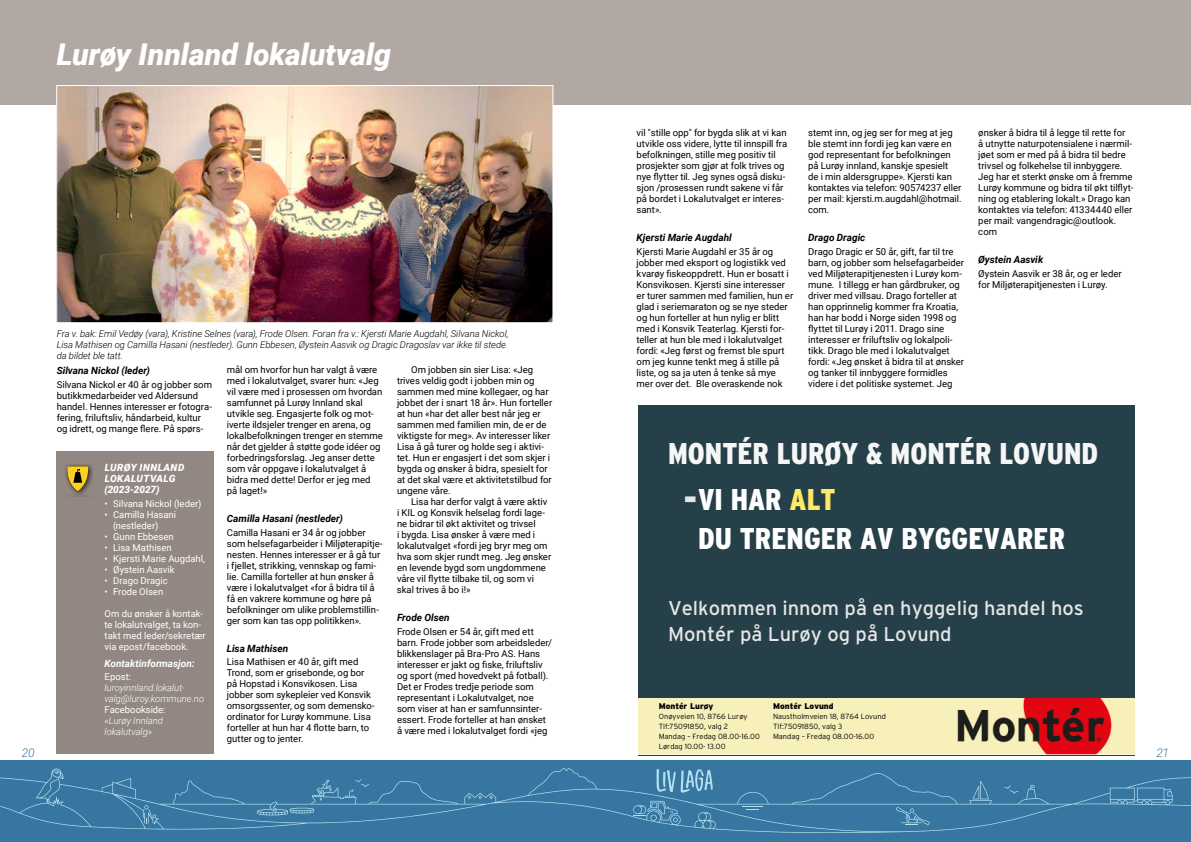
<style>
.page{position:relative;width:1191px;height:842px;background:#fff}
.page>*{position:absolute;margin:0;border:0;box-sizing:border-box;transform-origin:0 0}
.t1{font:900 condensed 30px/45.5px "Interstate";color:#f6f6f6}
.t2{font:italic 900 30px "Roboto";color:#fff}
.t3{font:900 condensed 30px "Interstate";color:#fff}
.t4{font:20px/25.9px "Interstate";color:#e7e6e6}
.t5{font:italic 300 12px "Roboto";color:#3676a1}
.t6{font:italic 700 10px "Roboto";color:#000}
.t7{font:italic 900 10px/11px "Roboto";letter-spacing:.03em;color:#fff}
.t8{font:italic 700 10px "Roboto";color:#fff}
.t9{font:9.5px/11px "Roboto";color:#000}
.t10{font:9.5px/11px "Roboto";color:#fff}
.t11{font:italic 300 9.5px/11px "Roboto";letter-spacing:-.005em;color:#000}
.t12{font:italic 300 9.5px/11px "Roboto";letter-spacing:-.005em;color:#fff}
.t13{font:900 8.3px "Interstate";color:#000}
.t14{font:300 7.5px/9.7px "Interstate";color:#000}
.s1{font-stretch:normal;color:#e7e6e6}
.s2{color:#fff}
.s3{color:#ffe965}
</style>
<div class="page">
<div style="left:0;top:760px;width:1191px;height:82px;background:#3676a1"></div>
<svg style="left:0;top:768px;width:1191px;height:65px"></svg>
<svg style="left:656px;top:769px;width:57px;height:24px"></svg>
<div style="left:638px;top:406px;width:496px;height:349px;background:#264049"></div>
<img style="left:638px;top:698px;width:496px;height:56px">
<div style="left:0;top:0;width:1191px;height:104px;background:#b1a8a4"></div>
<img style="left:58px;top:87px;width:493px;height:234px">
<div style="left:56px;top:85px;width:497px;height:238px;border:1px solid #fff"></div>
<div style="left:57px;top:451px;width:157px;height:303px;background:#928782"></div>
<div style="left:63px;top:464px;width:29px;height:32px;background:#000;opacity:.75"></div>
<svg style="left:67px;top:466px;width:21px;height:26px"></svg>
<h1 class="t2" style="left:57px;top:33px;width:336px">Lurøy Innland lokalutvalg</h1>
<p class="t9" style="left:978px;top:127px;width:157px">ønsker å bidra til å legge til rette for<br>å utnytte naturpotensialene i nærmil&shy;jøet som er med på å bidra til bedre trivsel og folkehelse til innbyggere.<br>Jeg har et sterkt ønske om å fremme Lurøy kommune og bidra til økt tilflyt&shy;ning og etablering lokalt.» Drago kan kontaktes via telefon: 41334440 eller per mail: vangendragic@outlook. com</p>
<p class="t6" style="left:978px;top:252px;width:66px">Øystein Aasvik</p>
<p class="t9" style="left:978px;top:267px;width:145px">Øystein Aasvik er 38 år, og er leder for Miljøterapitjenesten i Lurøy.</p>
<p class="t9" style="left:636px;top:127px;width:152px">vil "stille opp" for bygda slik at vi kan utvikle oss videre, lytte til innspill fra befolkningen, stille meg positiv til prosjekter som gjør at folk trives og nye flytter til. Jeg synes også disku&shy;sjon /prosessen rundt sakene vi får på bordet i Lokalutvalget er interes&shy;sant».</p>
<p class="t6" style="left:636px;top:230px;width:97px">Kjersti Marie Augdahl</p>
<p class="t9" style="left:636px;top:245px;width:158px">Kjersti Marie Augdahl er 35 år og jobber med eksport og logistikk ved kvarøy fiskeoppdrett. Hun er bosatt i Konsvikosen. Kjersti sine interesser er turer sammen med familien, hun er glad i seriemaraton og se nye steder og hun forteller at hun nylig er blitt med i Konsvik Teaterlag. Kjersti for&shy;teller at hun ble med i lokalutvalget fordi: «Jeg først og fremst ble spurt om jeg kunne tenkt meg å stille på liste, og sa ja uten å tenke så mye mer over det. Ble overaskende nok</p>
<p class="t9" style="left:808px;top:127px;width:155px">stemt inn, og jeg ser for meg at jeg ble stemt inn fordi jeg kan være en god representant for befolkningen på Lurøy innland, kanskje spesielt<br>de i min aldersgruppe». Kjersti kan kontaktes via telefon: 90574237 eller per mail: kjersti.m.augdahl@hotmail. com.</p>
<p class="t6" style="left:808px;top:230px;width:59px">Drago Dragic</p>
<p class="t9" style="left:808px;top:245px;width:157px">Drago Dragic er 50 år, gift, far til tre barn, og jobber som helsefagarbeider ved Miljøterapitjenesten i Lurøy kom&shy;mune. I tillegg er han gårdbruker, og driver med villsau. Drago forteller at han opprinnelig kommer fra Kroatia, han har bodd i Norge siden 1998 og flyttet til Lurøy i 2011. Drago sine interesser er friluftsliv og lokalpoli&shy;tikk. Drago ble med i lokalutvalget fordi: «Jeg ønsket å bidra til at ønsker og tanker til innbyggere formidles videre i det politiske systemet. Jeg</p>
<p class="t11" style="left:57px;top:328px;width:453px">Fra v. bak: Emil Vedøy (vara), Kristine Selnes (vara), Frode Olsen. Foran fra v.: Kjersti Marie Augdahl, Silvana Nickol,<br>Lisa Mathisen og Camilla Hasani (nestleder). Gunn Ebbesen, Øystein Aasvik og Dragic Dragoslav var ikke til stede da bildet ble tatt.</p>
<p class="t9" style="left:227px;top:364px;width:157px">mål om hvorfor hun har valgt å være med i lokalutvalget, svarer hun: «Jeg vil være med i prosessen om hvordan samfunnet på Lurøy Innland skal utvikle seg. Engasjerte folk og mot&shy;iverte ildsjeler trenger en arena, og lokalbefolkningen trenger en stemme når det gjelder å støtte gode idéer og forbedringsforslag. Jeg anser dette som vår oppgave i lokalutvalget å bidra med dette! Derfor er jeg med på laget!»</p>
<p class="t6" style="left:227px;top:511px;width:118px">Camilla Hasani (nestleder)</p>
<p class="t9" style="left:227px;top:527px;width:157px">Camilla Hasani er 34 år og jobber som helsefagarbeider i Miljøterapitje&shy;nesten. Hennes interesser er å gå tur i fjellet, strikking, vennskap og fami&shy;lie. Camilla forteller at hun ønsker å være i lokalutvalget «for å bidra til å få en vakrere kommune og høre på befolkninger om ulike problemstillin&shy;ger som kan tas opp politikken».</p>
<p class="t6" style="left:227px;top:641px;width:63px">Lisa Mathisen</p>
<p class="t9" style="left:227px;top:656px;width:150px">Lisa Mathisen er 40 år, gift med<br>Trond, som er grisebonde, og bor på Hopstad i Konsvikosen. Lisa jobber som sykepleier ved Konsvik omsorgssenter, og som demensko&shy;ordinator for Lurøy kommune. Lisa forteller at hun har 4 flotte barn, to gutter og to jenter.</p>
<p class="t6" style="left:57px;top:363px;width:95px">Silvana Nickol (leder)</p>
<p class="t9" style="left:57px;top:378px;width:157px">Silvana Nickol er 40 år og jobber som butikkmedarbeider ved Aldersund handel. Hennes interesser er fotogra&shy;fering, friluftsliv, håndarbeid, kultur og idrett, og mange flere. På spørs-</p>
<p class="t9" style="left:397px;top:364px;width:157px;text-indent:14px">Om jobben sin sier Lisa: «Jeg trives veldig godt i jobben min og sammen med mine kollegaer, og har jobbet der i snart 18 år». Hun forteller at hun «har det aller best når jeg er sammen med familien min, de er de viktigste for meg». Av interesser liker Lisa å gå turer og holde seg i aktivi&shy;tet. Hun er engasjert i det som skjer i bygda og ønsker å bidra, spesielt for at det skal være et aktivitetstilbud for ungene våre.</p>
<p class="t9" style="left:397px;top:496px;width:156px;text-indent:14px">Lisa har derfor valgt å være aktiv i KIL og Konsvik helselag fordi lage&shy;ne bidrar til økt aktivitet og trivsel<br>i bygda. Lisa ønsker å være med i lokalutvalget «fordi jeg bryr meg om hva som skjer rundt meg. Jeg ønsker en levende bygd som ungdommene våre vil flytte tilbake til, og som vi skal trives å bo i!»</p>
<p class="t6" style="left:397px;top:610px;width:54px">Frode Olsen</p>
<p class="t9" style="left:397px;top:626px;width:157px">Frode Olsen er 54 år, gift med ett barn. Frode jobber som arbeidsleder/ blikkenslager på Bra-Pro AS. Hans interesser er jakt og fiske, friluftsliv og sport (med hovedvekt på fotball).<br>Det er Frodes tredje periode som representant i Lokalutvalget, noe som viser at han er samfunnsinter&shy;essert. Frode forteller at han ønsket å være med i lokalutvalget fordi «jeg</p>
<h1 class="t1" style="left:683px;top:431px;width:417px;text-indent:-15px">MONTÉR LURØY &amp; MONTÉR LOVUND <span class="s1">-</span><span class="s2">VI HAR</span> <span class="s3">ALT</span></h1>
<h1 class="t3" style="left:698px;top:520px;width:369px">DU TRENGER AV BYGGEVARER</h1>
<p class="t7" style="left:105px;top:462px;width:81px">LURØY INNLAND<br>LOKALUTVALG (2023-2027)</p>
<p class="t10" style="left:105px;top:498px;width:98px">• Silvana Nickol (leder)</p>
<p class="t10" style="left:113px;top:509px;width:65px;text-indent:-9px">• Camilla Hasani (nestleder)</p>
<p class="t10" style="left:105px;top:531px;width:71px">• Gunn Ebbesen</p>
<p class="t10" style="left:105px;top:542px;width:69px">• Lisa Mathisen</p>
<p class="t10" style="left:105px;top:553px;width:102px">• Kjersti Marie Augdahl,</p>
<p class="t10" style="left:105px;top:564px;width:71px">• Øystein Aasvik</p>
<p class="t10" style="left:105px;top:575px;width:65px">• Drago Dragic</p>
<p class="t10" style="left:105px;top:586px;width:60px">• Frode Olsen</p>
<p class="t10" style="left:105px;top:608px;width:103px">Om du ønsker å kontak&shy;te lokalutvalget, ta kon&shy;takt med leder/sekretær via epost/facebook.</p>
<p class="t8" style="left:105px;top:656px;width:91px">Kontaktinformasjon:</p>
<p class="t10" style="left:105px;top:671px;width:28px">Epost:</p>
<p class="t12" style="left:105px;top:682px;width:101px">luroyinnland.lokalut&shy;valg@luroy.kommune.no</p>
<p class="t10" style="left:105px;top:704px;width:63px">Facebookside:</p>
<p class="t12" style="left:105px;top:715px;width:60px">«Lurøy Innland lokalutvalg»</p>
<h2 class="t4" style="left:668px;top:595px;width:417px">Velkommen innom på en hyggelig handel hos<br>Montér på Lurøy og på Lovund</h2>
<p class="t13" style="left:773px;top:701px;width:62px">Montér Lovund</p>
<p class="t14" style="left:773px;top:712px;width:114px">Naustholmveien 18, 8764 Lovund<br>Tlf:75091850, valg 3<br>Mandag – Fredag 08.00-16.00</p>
<p class="t13" style="left:658px;top:701px;width:56px">Montér Lurøy</p>
<p class="t14" style="left:658px;top:712px;width:103px">Onøyveien 10, 8766 Lurøy<br>Tlf:75091850, valg 2<br>Mandag – Fredag 08.00-16.00<br>Lørdag 10.00- 13.00</p>
<p class="t5" style="left:22px;top:744px;width:14px">20</p>
<p class="t5" style="left:1156px;top:744px;width:14px">21</p>
</div>
